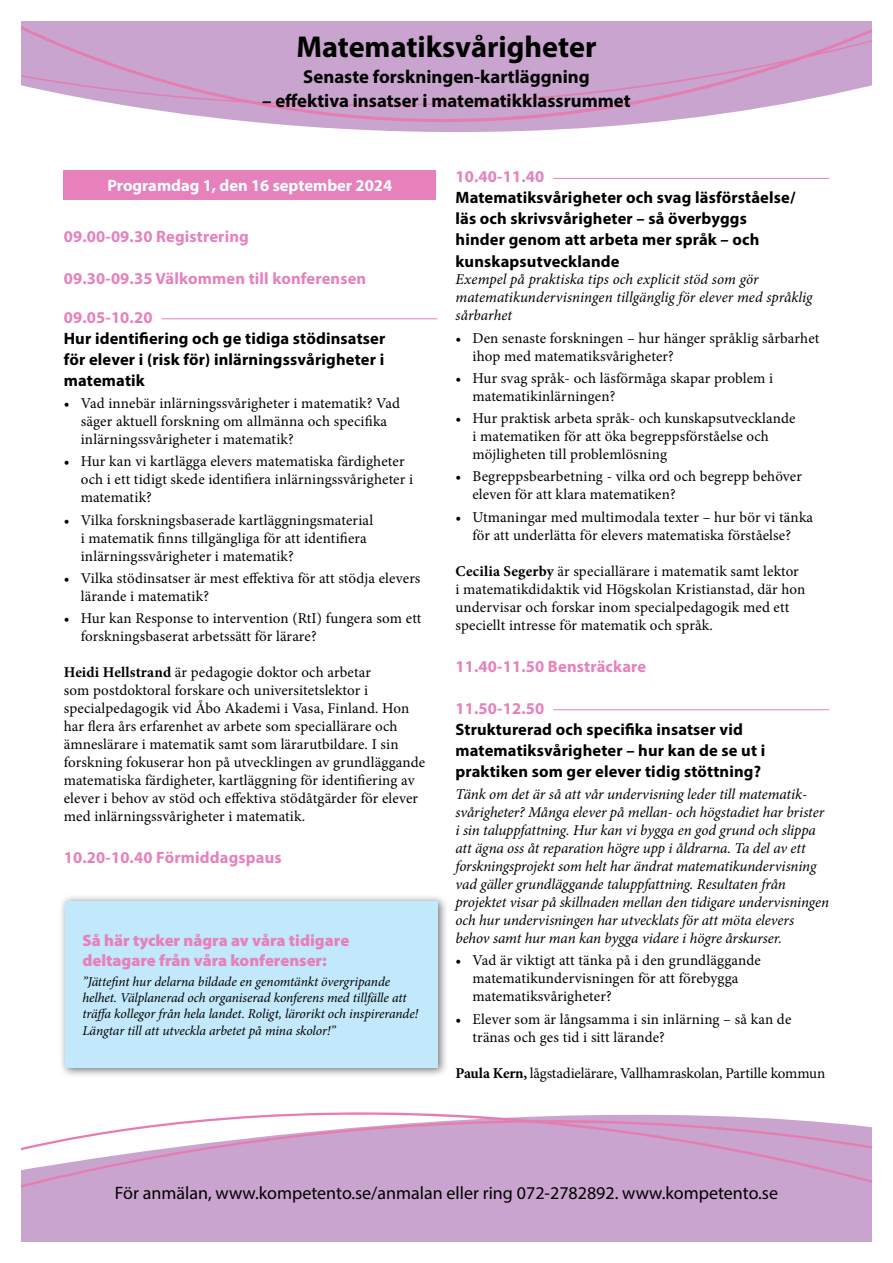
<style>
.page{position:relative;width:893px;height:1263px;background:#fff}
.page>*{position:absolute;margin:0;border:0;box-sizing:border-box;transform-origin:0 0}
.t1{font:700 30.3px "Myriad Pro";color:#000}
.t2{font:700 18.75px "Myriad Pro";color:#000}
.t3{font:18px "Myriad Pro";color:#000}
.t4{font:700 16.5px/21px "Myriad Pro";letter-spacing:.01em;color:#000}
.t5{font:700 16.5px "Myriad Pro";letter-spacing:.01em;color:#e681bc}
.t6{font:900 16.5px/19.8px "Myriad Pro";color:#e681bc}
.t7{font:700 16.5px "Myriad Pro";color:#fff}
.t8{font:15px/18px "Minion Pro";letter-spacing:.01em;color:#000}
.t9{font:italic 15px/18px "Minion Pro";letter-spacing:-.005em;color:#000}
.t10{font:15px "Minion Pro";letter-spacing:-.01em;color:#000}
.t11{font:italic 13.5px/16.2px "Minion Pro";letter-spacing:-.005em;color:#000}
.s1{font-weight:700}
</style>
<div class="page">
<div style="left:21px;top:1216px;width:851px;height:26px;background:#c9a4ce"></div>
<svg style="left:21px;top:1112px;width:851px;height:104px;fill:#c9a4ce"></svg>
<svg style="left:163px;top:111px;width:577px;height:21px;fill:#c9a4ce"></svg>
<svg style="left:21px;top:21px;width:851px;height:90px;background:#cca6ce"></svg>
<hr style="left:162px;top:319px;width:275px;height:1px;background:#e681bc">
<div style="left:64px;top:170px;width:372px;height:30px;background:#e681bc"></div>
<hr style="left:553px;top:178px;width:276px;height:1px;background:#e681bc">
<hr style="left:553px;top:709px;width:276px;height:1px;background:#e681bc">
<div style="left:59px;top:894px;width:389px;height:184px;background:#000;opacity:.55"></div>
<div style="left:65px;top:901px;width:372px;height:166px;background:#c2e8fb"></div>
<h1 class="t1" style="left:296px;top:27px;width:302px">Matematiksvårigheter</h1>
<p class="t2" style="left:303px;top:65px;width:288px">Senaste forskningen-kartläggning</p>
<p class="t2" style="left:262px;top:88px;width:370px">– effektiva insatser i matematikklassrummet</p>
<p class="t7" style="left:107px;top:175px;width:286px">Programdag 1, den 16 september 2024</p>
<p class="t5" style="left:64px;top:226px;width:187px">09.00-09.30 Registrering</p>
<p class="t5" style="left:64px;top:268px;width:304px">09.30-09.35 Välkommen till konferensen</p>
<p class="t5" style="left:64px;top:307px;width:90px">09.05-10.20</p>
<p class="t4" style="left:64px;top:327px;width:323px;text-align:justify">Hur identifiering och ge tidiga stödinsatser för elever i (risk för) inlärningssvårigheter i matematik</p>
<p class="t8" style="left:81px;top:394px;width:321px;text-indent:-17px">• Vad innebär inlärningssvårigheter i matematik? Vad säger aktuell forskning om allmänna och specifika inlärningssvårigheter i matematik?</p>
<p class="t8" style="left:81px;top:453px;width:334px;text-indent:-17px">• Hur kan vi kartlägga elevers matematiska färdigheter och i ett tidigt skede identifiera inlärningssvårigheter i matematik?</p>
<p class="t8" style="left:81px;top:511px;width:294px;text-indent:-17px">• Vilka forskningsbaserade kartläggningsmaterial i matematik finns tillgängliga för att identifiera inlärningssvårigheter i matematik?</p>
<p class="t8" style="left:81px;top:569px;width:341px;text-indent:-17px">• Vilka stödinsatser är mest effektiva för att stödja elevers lärande i matematik?</p>
<p class="t8" style="left:81px;top:609px;width:342px;text-indent:-17px">• Hur kan Response to intervention (RtI) fungera som ett forskningsbaserat arbetssätt för lärare?</p>
<p class="t8" style="left:64px;top:663px;width:363px"><span class="s1">Heidi Hellstrand</span> är pedagogie doktor och arbetar<br>som postdoktoral forskare och universitetslektor i specialpedagogik vid Åbo Akademi i Vasa, Finland. Hon har flera års erfarenhet av arbete som speciallärare och ämneslärare i matematik samt som lärarutbildare. I sin forskning fokuserar hon på utvecklingen av grundläggande matematiska färdigheter, kartläggning för identifiering av elever i behov av stöd och effektiva stödåtgärder för elever med inlärningssvårigheter i matematik.</p>
<p class="t5" style="left:64px;top:847px;width:219px">10.20-10.40 Förmiddagspaus</p>
<p class="t6" style="left:82px;top:930px;width:268px">Så här tycker några av våra tidigare deltagare från våra konferenser:</p>
<p class="t11" style="left:82px;top:973px;width:337px">”Jättefint hur delarna bildade en genomtänkt övergripande helhet. Välplanerad och organiserad konferens med tillfälle att träffa kollegor från hela landet. Roligt, lärorikt och inspirerande!<br>Längtar till att utveckla arbetet på mina skolor!”</p>
<p class="t5" style="left:455px;top:166px;width:90px">10.40-11.40</p>
<p class="t4" style="left:455px;top:187px;width:341px">Matematiksvårigheter och svag läsförståelse/ läs och skrivsvårigheter – så överbyggs hinder genom att arbeta mer språk – och kunskapsutvecklande</p>
<p class="t9" style="left:455px;top:271px;width:359px">Exempel på praktiska tips och explicit stöd som gör matematikundervisningen tillgänglig för elever med språklig sårbarhet</p>
<p class="t8" style="left:472px;top:329px;width:348px;text-indent:-17px">• Den senaste forskningen – hur hänger språklig sårbarhet ihop med matematiksvårigheter?</p>
<p class="t8" style="left:472px;top:369px;width:302px;text-indent:-17px">• Hur svag språk- och läsförmåga skapar problem i matematikinlärningen?</p>
<p class="t8" style="left:472px;top:409px;width:325px;text-indent:-17px">• Hur praktisk arbeta språk- och kunskapsutvecklande i matematiken för att öka begreppsförståelse och möjligheten till problemlösning</p>
<p class="t8" style="left:472px;top:468px;width:331px;text-indent:-17px">• Begreppsbearbetning - vilka ord och begrepp behöver eleven för att klara matematiken?</p>
<p class="t8" style="left:455px;top:508px;width:359px;text-align:center">• Utmaningar med multimodala texter – hur bör vi tänka för att underlätta för elevers matematiska förståelse?</p>
<p class="t8" style="left:455px;top:562px;width:351px"><span class="s1">Cecilia Segerby</span> är speciallärare i matematik samt lektor i matematikdidaktik vid Högskolan Kristianstad, där hon undervisar och forskar inom specialpedagogik med ett speciellt intresse för matematik och språk.</p>
<p class="t5" style="left:455px;top:655px;width:192px">11.40-11.50 Bensträckare</p>
<p class="t5" style="left:455px;top:697px;width:90px">11.50-12.50</p>
<p class="t4" style="left:455px;top:718px;width:311px">Strukturerad och specifika insatser vid matematiksvårigheter – hur kan de se ut i praktiken som ger elever tidig stöttning?</p>
<p class="t9" style="left:455px;top:785px;width:375px">Tänk om det är så att vår undervisning leder till matematik&shy;svårigheter? Många elever på mellan- och högstadiet har brister i sin taluppfattning. Hur kan vi bygga en god grund och slippa att ägna oss åt reparation högre upp i åldrarna. Ta del av ett forskningsprojekt som helt har ändrat matematikundervisning vad gäller grundläggande taluppfattning. Resultaten från projektet visar på skillnaden mellan den tidigare undervisningen och hur undervisningen har utvecklats för att möta elevers behov samt hur man kan bygga vidare i högre årskurser.</p>
<p class="t8" style="left:472px;top:951px;width:290px;text-indent:-17px">• Vad är viktigt att tänka på i den grundläggande matematikundervisningen för att förebygga matematiksvårigheter?</p>
<p class="t8" style="left:472px;top:1010px;width:320px;text-indent:-17px">• Elever som är långsamma i sin inlärning – så kan de tränas och ges tid i sitt lärande?</p>
<p class="t10" style="left:455px;top:1063px;width:371px"><span class="s1">Paula Kern,</span> lågstadielärare, Vallhamraskolan, Partille kommun</p>
<p class="t3" style="left:115px;top:1182px;width:665px">För anmälan, www.kompetento.se/anmalan eller ring 072-2782892. www.kompetento.se</p>
</div>
